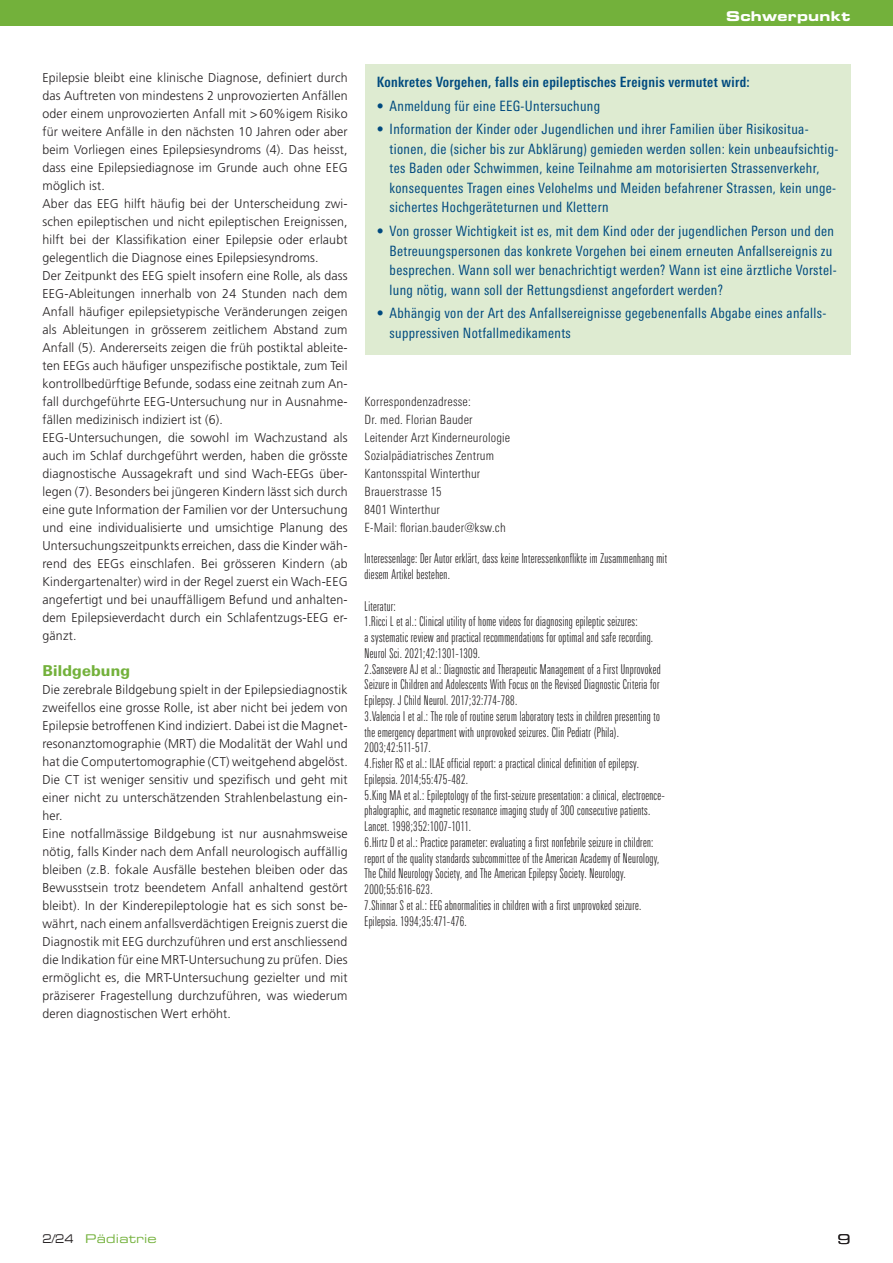
<style>
.page{position:relative;width:893px;height:1263px;background:#fff}
.page>*{position:absolute;margin:0;border:0;box-sizing:border-box;transform-origin:0 0}
.t1{font:800 15px "Linotype Univers Basic";letter-spacing:.015em;color:#73b13b}
.t2{font:condensed 14.25px/19.5px "Linotype Univers";letter-spacing:.025em;color:#004a7f}
.t3{font:700 condensed 14.25px "Linotype Univers";letter-spacing:.025em;color:#004a7f}
.t4{font:300 13.5px/15.8px "Linotype Univers Comp";letter-spacing:.025em;color:#231f20}
.t5{font:13.5px "Eurostile Bold Extended Two";letter-spacing:.02em;color:#fff}
.t6{font:13.5px "Eurostile Extended Two";color:#231f20}
.t7{font:300 12.75px/18px "Frutiger";letter-spacing:.015em;color:#231f20}
.t8{font:300 condensed 12.75px/18px "Linotype Univers";letter-spacing:.015em;color:#231f20}
.t9{font:12px "Eurostile Extended Two";letter-spacing:.02em;color:#73b13b}
.s1{color:#231f20}
</style>
<div class="page">
<div style="left:0;top:0;width:893px;height:26px;background:#73b13b"></div>
<div style="left:365px;top:64px;width:485px;height:291px;background:#deebd1"></div>
<p class="t5" style="left:726px;top:7px;width:126px">Schwerpunkt</p>
<p class="t7" style="left:43px;top:68px;width:307px">Epilepsie bleibt eine klinische Diagnose, definiert durch das Auftreten von mindestens 2 unprovozierten Anfällen oder einem unprovozierten Anfall mit &gt; 60%igem Risiko für weitere Anfälle in den nächsten 10 Jahren oder aber beim Vorliegen eines Epilepsiesyndroms (4). Das heisst, dass eine Epilepsiediagnose im Grunde auch ohne EEG möglich ist.<br>Aber das EEG hilft häufig bei der Unterscheidung zwi&shy;schen epileptischen und nicht epileptischen Ereignissen, hilft bei der Klassifikation einer Epilepsie oder erlaubt gelegentlich die Diagnose eines Epilepsiesyndroms.<br>Der Zeitpunkt des EEG spielt insofern eine Rolle, als dass EEG-Ableitungen innerhalb von 24 Stunden nach dem Anfall häufiger epilepsietypische Veränderungen zeigen als Ableitungen in grösserem zeitlichem Abstand zum Anfall (5). Andererseits zeigen die früh postiktal ableite&shy;ten EEGs auch häufiger unspezifische postiktale, zum Teil kontrollbedürftige Befunde, sodass eine zeitnah zum An&shy;fall durchgeführte EEG-Untersuchung nur in Ausnahme&shy;fällen medizinisch indiziert ist (6).<br>EEG-Untersuchungen, die sowohl im Wachzustand als auch im Schlaf durchgeführt werden, haben die grösste diagnostische Aussagekraft und sind Wach-EEGs über&shy;legen (7). Besonders bei jüngeren Kindern lässt sich durch eine gute Information der Familien vor der Untersuchung und eine individualisierte und umsichtige Planung des Untersuchungszeitpunkts erreichen, dass die Kinder wäh&shy;rend des EEGs einschlafen. Bei grösseren Kindern (ab Kindergartenalter) wird in der Regel zuerst ein Wach-EEG angefertigt und bei unauffälligem Befund und anhalten&shy;dem Epilepsieverdacht durch ein Schlafentzugs-EEG er&shy;gänzt.</p>
<p class="t1" style="left:43px;top:661px;width:89px">Bildgebung</p>
<p class="t7" style="left:43px;top:680px;width:307px">Die zerebrale Bildgebung spielt in der Epilepsiediagnostik zweifellos eine grosse Rolle, ist aber nicht bei jedem von Epilepsie betroffenen Kind indiziert. Dabei ist die Magnet&shy;resonanztomographie (MRT) die Modalität der Wahl und hat die Computertomographie (CT) weitgehend abgelöst.<br>Die CT ist weniger sensitiv und spezifisch und geht mit einer nicht zu unterschätzenden Strahlenbelastung ein&shy;her.<br>Eine notfallmässige Bildgebung ist nur ausnahmsweise nötig, falls Kinder nach dem Anfall neurologisch auffällig bleiben (z.B. fokale Ausfälle bestehen bleiben oder das Bewusstsein trotz beendetem Anfall anhaltend gestört bleibt). In der Kinderepileptologie hat es sich sonst be&shy;währt, nach einem anfallsverdächtigen Ereignis zuerst die Diagnostik mit EEG durchzuführen und erst anschliessend die Indikation für eine MRT-Untersuchung zu prüfen. Dies ermöglicht es, die MRT-Untersuchung gezielter und mit präziserer Fragestellung durchzuführen, was wiederum deren diagnostischen Wert erhöht.</p>
<p class="t3" style="left:377px;top:73px;width:374px">Konkretes Vorgehen, falls ein epileptisches Ereignis vermutet wird:</p>
<p class="t2" style="left:377px;top:96px;width:225px">• Anmeldung für eine EEG-Untersuchung</p>
<p class="t2" style="left:390px;top:119px;width:450px;text-indent:-13px">• Information der Kinder oder Jugendlichen und ihrer Familien über Risikositua&shy;tionen, die (sicher bis zur Abklärung) gemieden werden sollen: kein unbeaufsichtig&shy;tes Baden oder Schwimmen, keine Teilnahme am motorisierten Strassenverkehr, konsequentes Tragen eines Velohelms und Meiden befahrener Strassen, kein unge&shy;sichertes Hochgeräteturnen und Klettern</p>
<p class="t2" style="left:390px;top:221px;width:449px;text-indent:-13px">• Von grosser Wichtigkeit ist es, mit dem Kind oder der jugendlichen Person und den Betreuungspersonen das konkrete Vorgehen bei einem erneuten Anfallsereignis zu besprechen. Wann soll wer benachrichtigt werden? Wann ist eine ärztliche Vorstel&shy;lung nötig, wann soll der Rettungsdienst angefordert werden?</p>
<p class="t2" style="left:390px;top:303px;width:438px;text-indent:-13px">• Abhängig von der Art des Anfallsereignisse gegebenenfalls Abgabe eines anfalls&shy;suppressiven Notfallmedikaments</p>
<p class="t8" style="left:365px;top:392px;width:147px">Korrespondenzadresse:<br>Dr. med. Florian Bauder<br>Leitender Arzt Kinderneurologie<br>Sozialpädiatrisches Zentrum<br>Kantonsspital Winterthur<br>Brauerstrasse 15<br>8401 Winterthur<br>E-Mail: florian.bauder@ksw.ch</p>
<p class="t4" style="left:365px;top:551px;width:304px">Interessenlage: Der Autor erklärt, dass keine Interessenkonflikte im Zusammenhang mit diesem Artikel bestehen.</p>
<p class="t4" style="left:365px;top:598px;width:302px">Literatur:<br>1.Ricci L et al.: Clinical utility of home videos for diagnosing epileptic seizures:<br>a systematic review and practical recommendations for optimal and safe recording.<br>Neurol Sci. 2021;42:1301-1309.<br>2.Sansevere AJ et al.: Diagnostic and Therapeutic Management of a First Unprovoked Seizure in Children and Adolescents With Focus on the Revised Diagnostic Criteria for Epilepsy. J Child Neurol. 2017;32:774-788.<br>3.Valencia I et al.: The role of routine serum laboratory tests in children presenting to the emergency department with unprovoked seizures. Clin Pediatr (Phila).<br>2003;42:511-517.<br>4.Fisher RS et al.: ILAE official report: a practical clinical definition of epilepsy.<br>Epilepsia. 2014;55:475-482.<br>5.King MA et al.: Epileptology of the first-seizure presentation: a clinical, electroence&shy;phalographic, and magnetic resonance imaging study of 300 consecutive patients.<br>Lancet. 1998;352:1007-1011.<br>6.Hirtz D et al.: Practice parameter: evaluating a first nonfebrile seizure in children: report of the quality standards subcommittee of the American Academy of Neurology, The Child Neurology Society, and The American Epilepsy Society. Neurology.<br>2000;55:616-623.<br>7.Shinnar S et al.: EEG abnormalities in children with a first unprovoked seizure.<br>Epilepsia. 1994;35:471-476.</p>
<p class="t9" style="left:43px;top:1230px;width:116px"><span class="s1">2/24</span> Pädiatrie</p>
<p class="t6" style="left:837px;top:1230px;width:15px">9</p>
</div>
